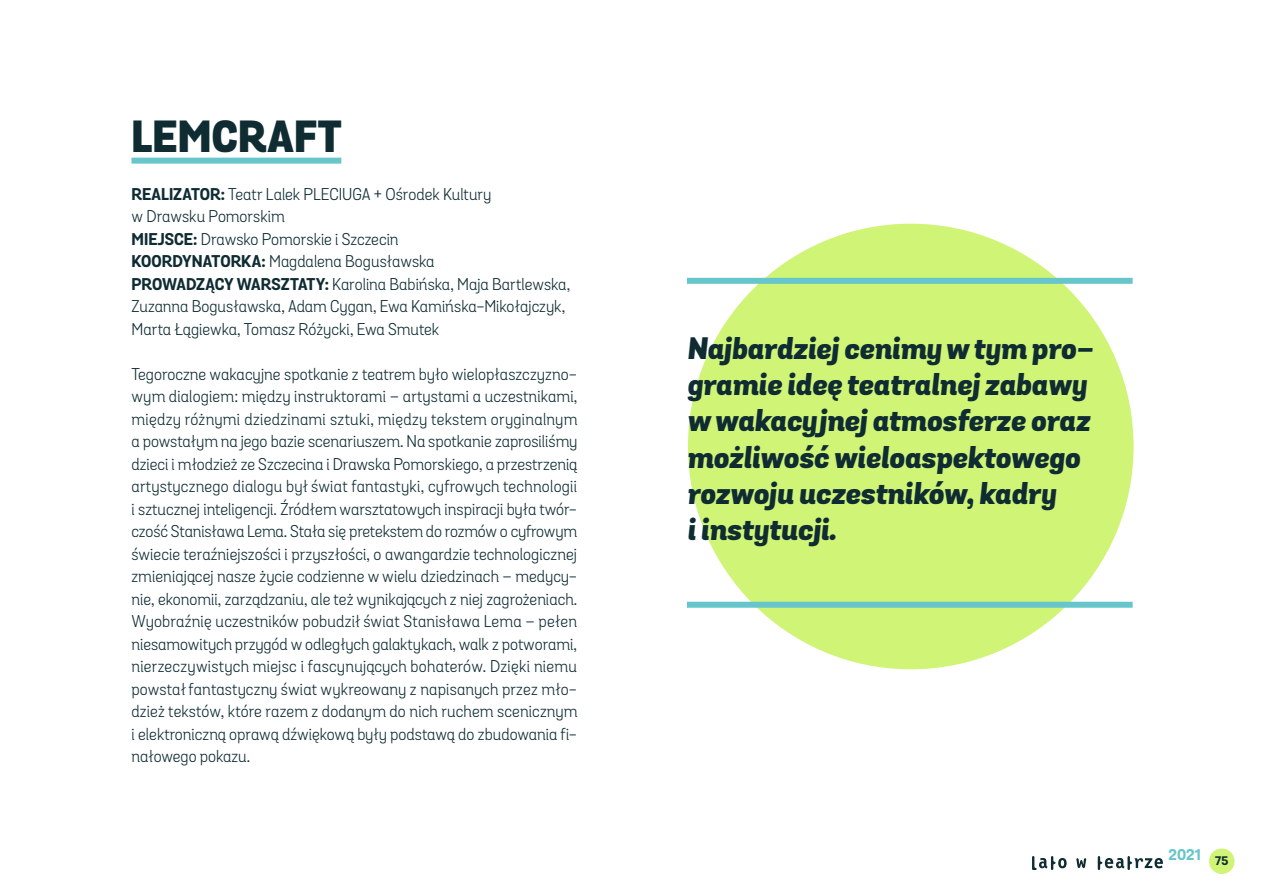
<style>
.page{position:relative;width:1263px;height:893px;background:#fff}
.page>*{position:absolute;margin:0;border:0;box-sizing:border-box;transform-origin:0 0}
.TYTUL_SPEKTAKLU{font:800 43.5px "Grota Sans Alt";letter-spacing:.01em;color:#0f2c33}
.CYTATY{font:italic 800 30px/36px "Grota Sans";color:#0f2c33}
.tekst{font:16.5px/22.5px "Grota Sans Alt";color:#0f2c33;text-align:justify}
.tekst_chorągiewka{font:16.5px/22.5px "Grota Sans Alt";color:#0f2c33}
.t1{font:700 15px "Grota Sans Alt";color:#66c6cb}
.s1{font-weight:700}
</style>
<div class="page">
<div style="left:688px;top:224px;width:445px;height:445px;background:#d0f476;border-radius:50%"></div>
<div style="left:687px;top:602px;width:445px;height:6px;background:#66c6cb"></div>
<div style="left:687px;top:278px;width:445px;height:6px;background:#66c6cb"></div>
<svg style="left:1032px;top:856px;width:35px;height:14px"></svg>
<svg style="left:1098px;top:856px;width:65px;height:14px"></svg>
<svg style="left:1076px;top:858px;width:10px;height:10px"></svg>
<div style="left:1209px;top:848px;width:25px;height:26px;background:#d0f476;border-radius:50%"></div>
<div style="left:131px;top:158px;width:210px;height:6px;background:#66c6cb"></div>
<p class="TYTUL_SPEKTAKLU" style="left:131px;top:109px;width:212px">LEMCRAFT</p>
<p class="tekst_chorągiewka" style="left:131px;top:183px;width:361px"><span class="s1">REALIZATOR:</span> Teatr Lalek PLECIUGA + Ośrodek Kultury w Drawsku Pomorskim</p>
<p class="tekst_chorągiewka" style="left:131px;top:228px;width:268px"><span class="s1">MIEJSCE:</span> Drawsko Pomorskie i Szczecin</p>
<p class="tekst_chorągiewka" style="left:131px;top:250px;width:305px"><span class="s1">KOORDYNATORKA:</span> Magdalena Bogusławska</p>
<p class="tekst_chorągiewka" style="left:131px;top:273px;width:440px"><span class="s1">PROWADZĄCY WARSZTATY:</span> Karolina Babińska, Maja Bartlewska,<br>Zuzanna Bogusławska, Adam Cygan, Ewa Kamińska-Mikołajczyk,<br>Marta Łągiewka, Tomasz Różycki, Ewa Smutek</p>
<p class="tekst" style="left:131px;top:363px;width:448px">Tegoroczne wakacyjne spotkanie z teatrem było wielopłaszczyzno&shy;wym dialogiem: między instruktorami – artystami a uczestnikami, między różnymi dziedzinami sztuki, między tekstem oryginalnym a powstałym na jego bazie scenariuszem. Na spotkanie zaprosiliśmy dzieci i młodzież ze Szczecina i Drawska Pomorskiego, a przestrzenią artystycznego dialogu był świat fantastyki, cyfrowych technologii i sztucznej inteligencji. Źródłem warsztatowych inspiracji była twór&shy;czość Stanisława Lema. Stała się pretekstem do rozmów o cyfrowym świecie teraźniejszości i przyszłości, o awangardzie technologicznej zmieniającej nasze życie codzienne w wielu dziedzinach – medycy&shy;nie, ekonomii, zarządzaniu, ale też wynikających z niej zagrożeniach.<br>Wyobraźnię uczestników pobudził świat Stanisława Lema – pełen niesamowitych przygód w odległych galaktykach, walk z potworami, nierzeczywistych miejsc i fascynujących bohaterów. Dzięki niemu powstał fantastyczny świat wykreowany z napisanych przez mło&shy;dzież tekstów, które razem z dodanym do nich ruchem scenicznym i elektroniczną oprawą dźwiękową były podstawą do zbudowania fi&shy;nałowego pokazu.</p>
<p class="CYTATY" style="left:687px;top:333px;width:407px">Najbardziej cenimy w tym pro&shy;gramie ideę teatralnej zabawy w wakacyjnej atmosferze oraz możliwość wieloaspektowego rozwoju uczestników, kadry</p>
<p class="CYTATY" style="left:687px;top:513px;width:151px">i instytucji.</p>
<p class="t1" style="left:1168px;top:845px;width:61px">2021 <sub>75</sub></p>
</div>
